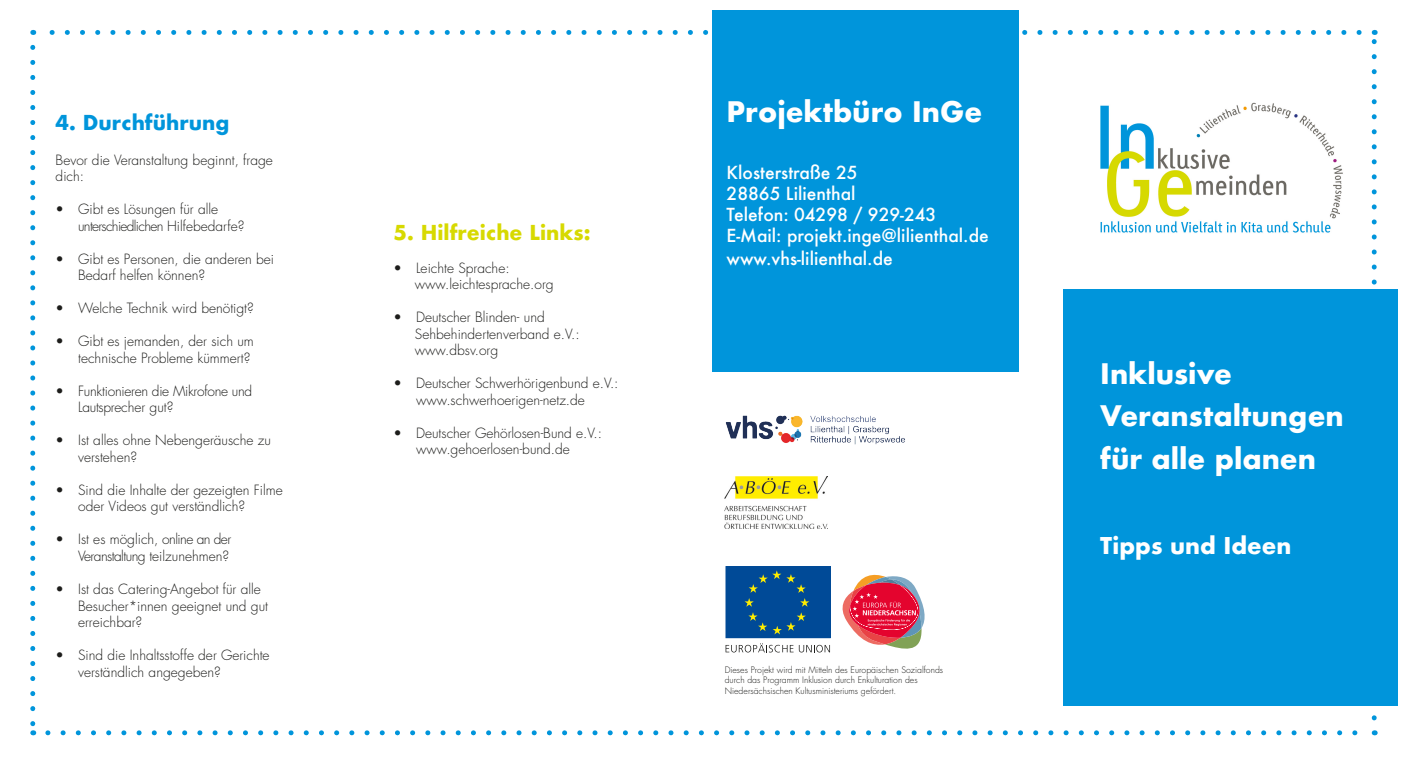
<style>
.page{position:relative;width:1407px;height:766px;background:#fff}
.page>*{position:absolute;margin:0;border:0;box-sizing:border-box;transform-origin:0 0}
.t1{font:700 27.5px "Futura";color:#fff}
.t2{font:700 22.5px "Futura";color:#fff}
.t3{font:700 20px "Futura";color:#d7d900}
.t4{font:700 20px "Futura";color:#0095db}
.t5{font:500 17.5px "Futura";color:#fff}
.t6{font:300 13.75px/16.5px "Futura Std";color:#1d1d1b}
.t7{font:300 13.75px/16.5px "Futura Std";letter-spacing:-.02em;color:#1d1d1b}
.t8{font:300 8.75px "Futura Std";color:#1d1d1b}
</style>
<div class="page">
<img style="left:1100px;top:102px;width:243px;height:131px">
<div style="left:1063px;top:289px;width:335px;height:416px;background:#0095db"></div>
<svg style="left:842px;top:574px;width:83px;height:74px"></svg>
<img style="left:725px;top:476px;width:102px;height:52px">
<svg style="left:725px;top:643px;width:68px;height:9px"></svg>
<svg style="left:799px;top:644px;width:31px;height:8px"></svg>
<div style="left:726px;top:566px;width:104px;height:71px;background:#004a97"></div>
<div style="left:725px;top:566px;width:105px;height:72px;border:1px solid #004a97"></div>
<svg style="left:744px;top:598px;width:10px;height:8px"></svg>
<svg style="left:748px;top:612px;width:19px;height:19px"></svg>
<svg style="left:773px;top:612px;width:33px;height:22px"></svg>
<svg style="left:800px;top:598px;width:9px;height:8px"></svg>
<svg style="left:749px;top:570px;width:56px;height:22px"></svg>
<div style="left:712px;top:11px;width:307px;height:361px;background:#0095db"></div>
<svg style="left:48px;top:730px;width:1310px;height:5px"></svg>
<svg style="left:49px;top:30px;width:1310px;height:5px"></svg>
<svg style="left:30px;top:47px;width:5px;height:688px"></svg>
<svg style="left:1371px;top:30px;width:5px;height:687px"></svg>
<img style="left:725px;top:415px;width:180px;height:30px">
<p class="t4" style="left:56px;top:108px;width:175px">4. Durchführung</p>
<p class="t6" style="left:56px;top:152px;width:219px">Bevor die Veranstaltung beginnt, frage dich:</p>
<p class="t6" style="left:78px;top:201px;width:168px;text-indent:-22px">• Gibt es Lösungen für alle unterschiedlichen Hilfebedarfe?</p>
<p class="t6" style="left:78px;top:251px;width:197px;text-indent:-22px">• Gibt es Personen, die anderen bei<br>Bedarf helfen können?</p>
<p class="t6" style="left:56px;top:300px;width:200px">• Welche Technik wird benötigt?</p>
<p class="t6" style="left:56px;top:333px;width:200px;text-align:right">• Gibt es jemanden, der sich um technische Probleme kümmert?</p>
<p class="t7" style="left:78px;top:383px;width:176px;text-indent:-22px">• Funktionieren die Mikrofone und<br>Lautsprecher gut?</p>
<p class="t6" style="left:78px;top:432px;width:194px;text-indent:-22px">• Ist alles ohne Nebengeräusche zu verstehen?</p>
<p class="t6" style="left:78px;top:482px;width:206px;text-indent:-22px">• Sind die Inhalte der gezeigten Filme oder Videos gut verständlich?</p>
<p class="t7" style="left:56px;top:531px;width:177px;text-align:right">• Ist es möglich, online an der<br>Veranstaltung teilzunehmen?</p>
<p class="t6" style="left:78px;top:581px;width:191px;text-indent:-22px">• Ist das Catering-Angebot für alle<br>Besucher*innen geeignet und gut erreichbar?</p>
<p class="t6" style="left:78px;top:647px;width:193px;text-indent:-22px">• Sind die Inhaltsstoffe der Gerichte verständlich angegeben?</p>
<p class="t3" style="left:394px;top:218px;width:198px">5. Hilfreiche Links:</p>
<p class="t6" style="left:394px;top:260px;width:117px">• Leichte Sprache:</p>
<p class="t6" style="left:415px;top:276px;width:140px">www.leichtesprache.org</p>
<p class="t6" style="left:394px;top:309px;width:153px">• Deutscher Blinden- und</p>
<p class="t6" style="left:415px;top:326px;width:166px">Sehbehindertenverband e.V.:</p>
<p class="t6" style="left:415px;top:342px;width:85px">www.dbsv.org</p>
<p class="t6" style="left:416px;top:375px;width:204px;text-indent:-22px">• Deutscher Schwerhörigenbund e.V.: www.schwerhoerigen-netz.de</p>
<p class="t6" style="left:416px;top:425px;width:187px;text-indent:-22px">• Deutscher Gehörlosen-Bund e.V.: www.gehoerlosen-bund.de</p>
<p class="t1" style="left:726px;top:92px;width:257px">Projektbüro InGe</p>
<p class="t5" style="left:726px;top:161px;width:133px">Klosterstraße 25</p>
<p class="t5" style="left:726px;top:182px;width:131px">28865 Lilienthal</p>
<p class="t5" style="left:726px;top:203px;width:211px">Telefon: 04298 / 929-243</p>
<p class="t5" style="left:726px;top:224px;width:264px">E-Mail: projekt.inge@lilienthal.de</p>
<p class="t5" style="left:726px;top:246px;width:168px">www.vhs-lilienthal.de</p>
<p class="t8" style="left:725px;top:664px;width:220px">Dieses Projekt wird mit Mitteln des Europäischen Sozialfonds</p>
<p class="t8" style="left:725px;top:674px;width:194px">durch das Programm Inklusion durch Enkulturation des</p>
<p class="t8" style="left:725px;top:685px;width:173px">Niedersächsischen Kultusministeriums gefördert.</p>
<p class="t1" style="left:1100px;top:353px;width:133px">Inklusive</p>
<p class="t1" style="left:1100px;top:396px;width:245px">Veranstaltungen</p>
<p class="t1" style="left:1100px;top:438px;width:217px">für alle planen</p>
<p class="t2" style="left:1100px;top:529px;width:193px">Tipps und Ideen</p>
</div>
